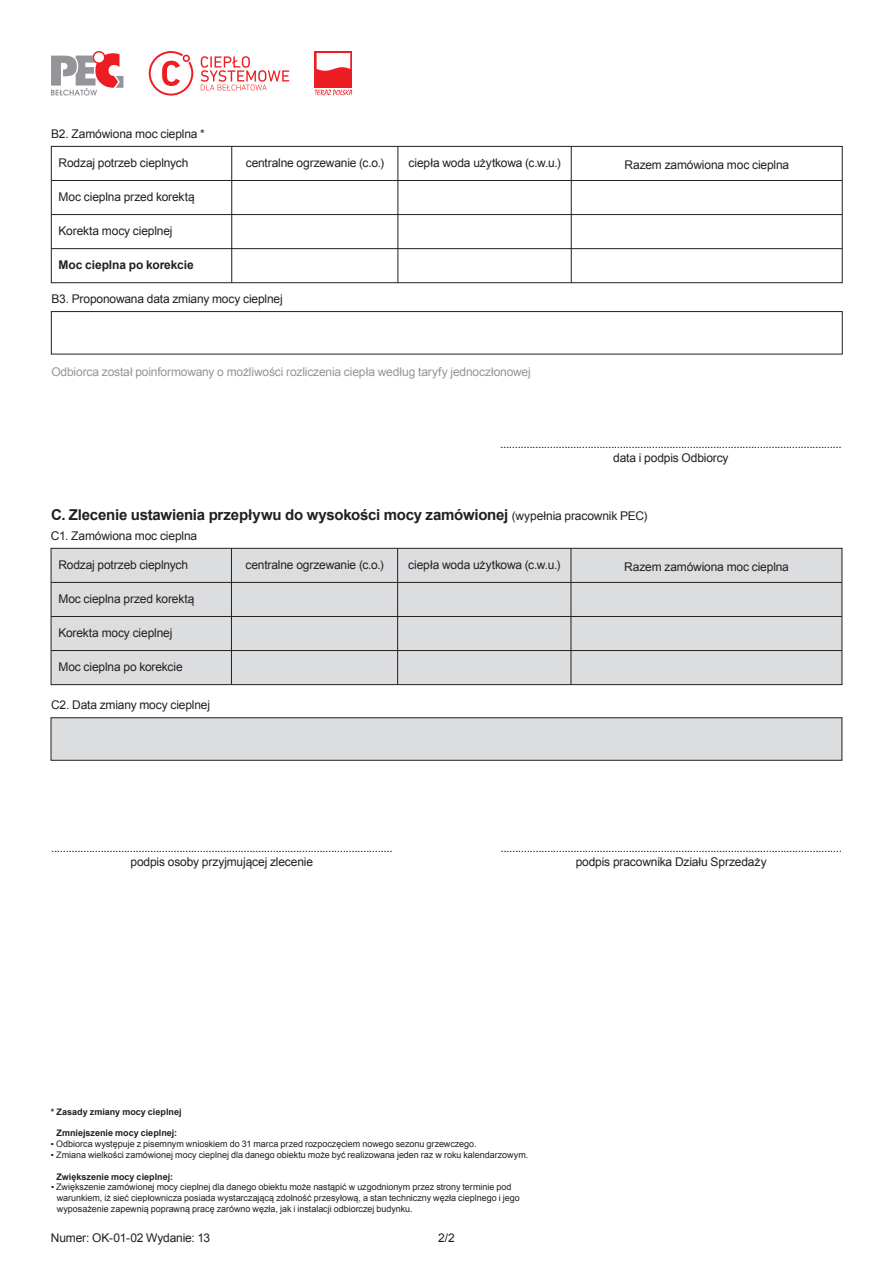
<style>
.page{position:relative;width:893px;height:1263px;background:#fff}
.page>*{position:absolute;margin:0;border:0;box-sizing:border-box;transform-origin:0 0}
.t1{font:700 15px "Arial";letter-spacing:-.015em;color:#231f20}
.t2{font:12px/14.4px "Arial";letter-spacing:-.01em;color:#231f20;text-align:center}
.t3{font:12px "Arial";letter-spacing:-.01em;color:#939598}
.t4{font:700 12px "Arial";letter-spacing:-.01em;color:#231f20}
.t5{font:9px/10.8px "Arial";letter-spacing:-.005em;color:#231f20}
.t6{font:700 9px "Arial";color:#231f20}
.s1{font-weight:400;font-size:12px}
</style>
<div class="page">
<svg style="left:315px;top:89px;width:37px;height:7px"></svg>
<div style="left:315px;top:51px;width:37px;height:37px;background:#ee1d23"></div>
<svg style="left:317px;top:53px;width:33px;height:18px"></svg>
<svg style="left:51px;top:51px;width:72px;height:45px"></svg>
<svg style="left:149px;top:51px;width:44px;height:45px"></svg>
<svg style="left:201px;top:56px;width:88px;height:34px"></svg>
<div style="left:51px;top:146px;width:792px;height:137px;border:1px solid #231f20"></div>
<hr style="left:231px;top:146px;width:1px;height:137px;background:#231f20">
<hr style="left:398px;top:146px;width:1px;height:137px;background:#231f20">
<hr style="left:571px;top:146px;width:1px;height:137px;background:#231f20">
<hr style="left:51px;top:180px;width:791px;height:1px;background:#231f20">
<hr style="left:51px;top:214px;width:791px;height:1px;background:#231f20">
<hr style="left:51px;top:248px;width:791px;height:1px;background:#231f20">
<div style="left:51px;top:548px;width:791px;height:137px;background:#dcdddf;border:1px solid #231f20"></div>
<hr style="left:231px;top:548px;width:1px;height:137px;background:#231f20">
<hr style="left:397px;top:548px;width:1px;height:137px;background:#231f20">
<hr style="left:571px;top:548px;width:1px;height:137px;background:#231f20">
<hr style="left:51px;top:582px;width:791px;height:1px;background:#231f20">
<hr style="left:51px;top:616px;width:791px;height:1px;background:#231f20">
<hr style="left:51px;top:650px;width:791px;height:1px;background:#231f20">
<div style="left:51px;top:311px;width:792px;height:43px;border:1px solid #231f20"></div>
<div style="left:51px;top:717px;width:791px;height:44px;background:#dcdddf;border:1px solid #231f20"></div>
<p class="t2" style="left:51px;top:127px;width:155px">B2. Zamówiona moc cieplna *</p>
<p class="t2" style="left:59px;top:155px;width:131px">Rodzaj potrzeb cieplnych</p>
<p class="t2" style="left:59px;top:189px;width:138px">Moc cieplna przed korektą</p>
<p class="t2" style="left:59px;top:223px;width:115px">Korekta mocy cieplnej</p>
<p class="t4" style="left:59px;top:257px;width:137px">Moc cieplna po korekcie</p>
<p class="t2" style="left:246px;top:155px;width:140px">centralne ogrzewanie (c.o.)</p>
<p class="t2" style="left:409px;top:155px;width:154px">ciepła woda użytkowa (c.w.u.)</p>
<p class="t2" style="left:625px;top:158px;width:166px">Razem zamówiona moc cieplna</p>
<p class="t2" style="left:51px;top:292px;width:233px">B3. Proponowana data zmiany mocy cieplnej</p>
<p class="t3" style="left:51px;top:363px;width:481px">Odbiorca został poinformowany o możliwości rozliczenia ciepła według taryfy jednoczłonowej</p>
<p class="t2" style="left:500px;top:437px;width:343px">..................................................................................................................... data i podpis Odbiorcy</p>
<p class="t1" style="left:51px;top:505px;width:598px">C. Zlecenie ustawienia przepływu do wysokości mocy zamówionej <span class="s1">(wypełnia pracownik PEC)</span></p>
<p class="t2" style="left:51px;top:528px;width:148px">C1. Zamówiona moc cieplna</p>
<p class="t2" style="left:58px;top:557px;width:131px">Rodzaj potrzeb cieplnych</p>
<p class="t2" style="left:58px;top:591px;width:138px">Moc cieplna przed korektą</p>
<p class="t2" style="left:58px;top:625px;width:115px">Korekta mocy cieplnej</p>
<p class="t2" style="left:58px;top:659px;width:126px">Moc cieplna po korekcie</p>
<p class="t2" style="left:51px;top:698px;width:161px">C2. Data zmiany mocy cieplnej</p>
<p class="t2" style="left:245px;top:557px;width:140px">centralne ogrzewanie (c.o.)</p>
<p class="t2" style="left:408px;top:557px;width:154px">ciepła woda użytkowa (c.w.u.)</p>
<p class="t2" style="left:624px;top:560px;width:166px">Razem zamówiona moc cieplna</p>
<p class="t2" style="left:51px;top:840px;width:343px">..................................................................................................................... podpis osoby przyjmującej zlecenie</p>
<p class="t2" style="left:500px;top:840px;width:343px">..................................................................................................................... podpis pracownika Działu Sprzedaży</p>
<p class="t6" style="left:51px;top:1106px;width:132px">* Zasady zmiany mocy cieplnej</p>
<p class="t6" style="left:56px;top:1127px;width:122px">Zmniejszenie mocy cieplnej:</p>
<p class="t5" style="left:51px;top:1139px;width:427px">▪ Odbiorca występuje z pisemnym wnioskiem do 31 marca przed rozpoczęciem nowego sezonu grzewczego.</p>
<p class="t5" style="left:51px;top:1149px;width:479px">▪ Zmiana wielkości zamówionej mocy cieplnej dla danego obiektu może być realizowana jeden raz w roku kalendarzowym.</p>
<p class="t6" style="left:56px;top:1170px;width:118px">Zwiększenie mocy cieplnej:</p>
<p class="t5" style="left:57px;top:1182px;width:464px;text-indent:-6px">▪ Zwiększenie zamówionej mocy cieplnej dla danego obiektu może nastąpić w uzgodnionym przez strony terminie pod warunkiem, iż sieć ciepłownicza posiada wystarczającą zdolność przesyłową, a stan techniczny węzła cieplnego i jego wyposażenie zapewnią poprawną pracę zarówno węzła, jak i instalacji odbiorczej budynku.</p>
<p class="t2" style="left:51px;top:1230px;width:161px">Numer: OK-01-02 Wydanie: 13</p>
<p class="t2" style="left:438px;top:1230px;width:18px">2/2</p>
</div>
